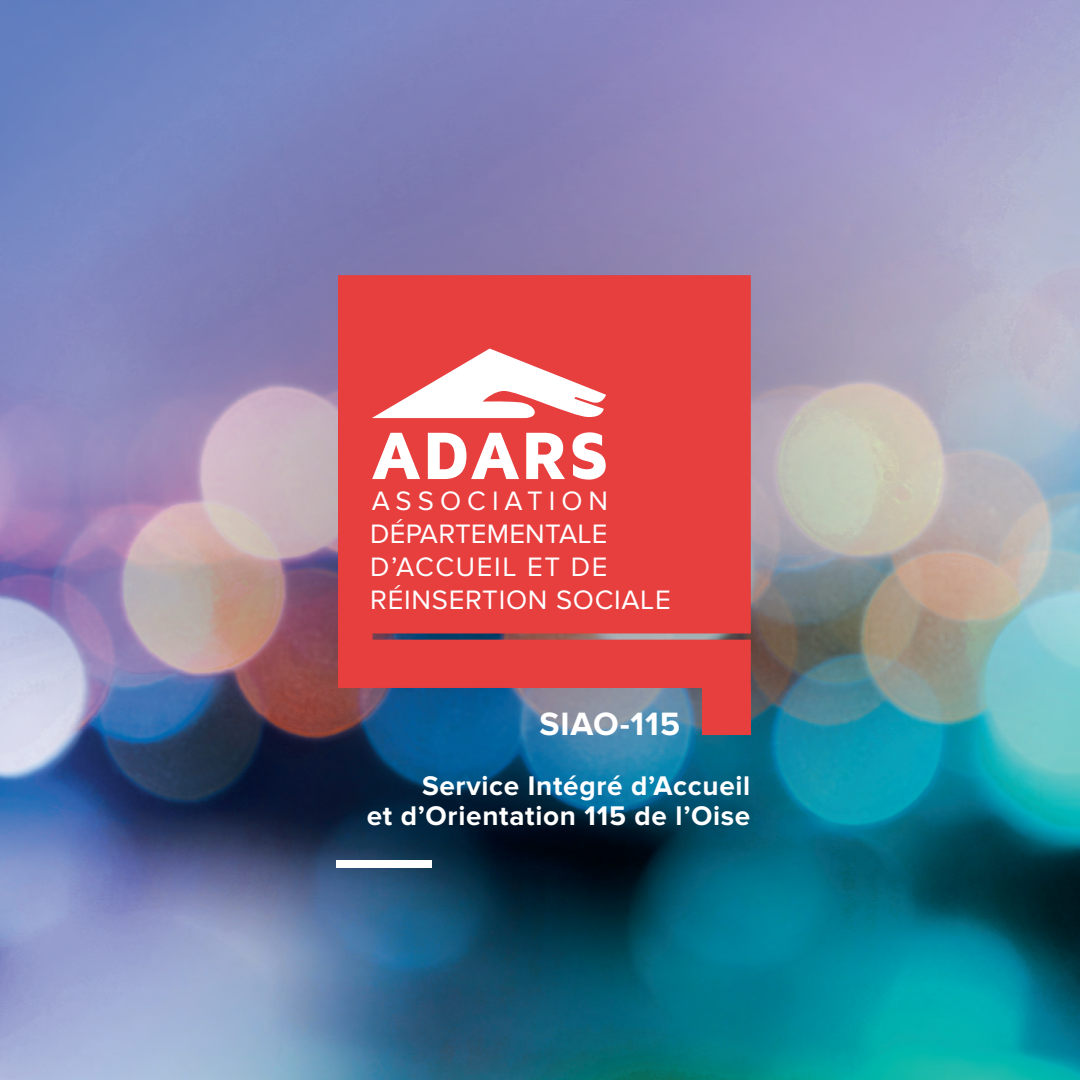
<style>
.page{position:relative;width:1080px;height:1080px;background:#fff}
.page>*{position:absolute;margin:0;border:0;box-sizing:border-box;transform-origin:0 0}
.t1{font:900 69.4px "Maven Pro";color:#fff}
.t2{font:700 33.5px "Proxima Nova";letter-spacing:.025em;color:#fff}
.t3{font:700 27.95px/30.5px "Proxima Nova";letter-spacing:.025em;color:#fff;text-align:right}
.t4{font:27.65px/33px "Proxima Nova";letter-spacing:.025em;color:#fff}
</style>
<div class="page">
<img style="left:0;top:0;width:1080px;height:1080px">
<div style="left:338px;top:275px;width:413px;height:413px;background:#e73e3e"></div>
<svg style="left:372px;top:349px;width:234px;height:69px"></svg>
<div style="left:703px;top:687px;width:48px;height:48px;background:#e73e3e"></div>
<div style="left:336px;top:860px;width:96px;height:8px;background:#fff"></div>
<h1 class="t1" style="left:371px;top:418px;width:241px">ADARS</h1>
<p class="t4" style="left:370px;top:485px;width:302px">ASSOCIATION<br>DÉPARTEMENTALE<br>D’ACCUEIL ET DE<br>RÉINSERTION SOCIALE</p>
<p class="t2" style="left:540px;top:704px;width:142px">SIAO-115</p>
<p class="t3" style="left:367px;top:771px;width:385px">Service Intégré d’Accueil<br>et d’Orientation 115 de l’Oise</p>
</div>
